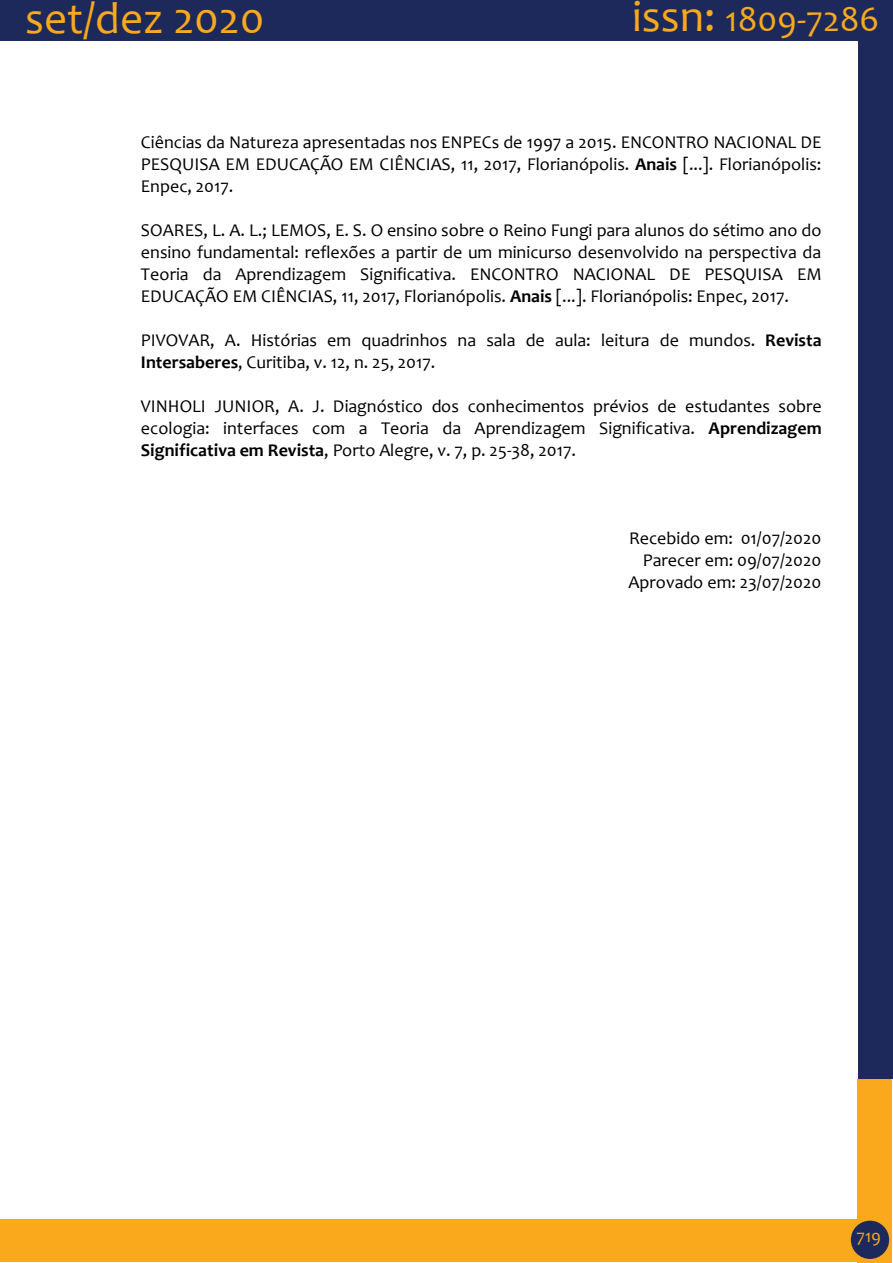
<style>
.page{position:relative;width:893px;height:1263px;background:#fff}
.page>*{position:absolute;margin:0;border:0;box-sizing:border-box;transform-origin:0 0}
.t1{font:45px "Candara";color:#f9a91b}
.t2{font:36px "Candara";color:#f9a91b}
.t3{font:18px/22px "Candara";color:#000;text-align:justify}
.t4{font:18px "Candara";color:#f9a91b}
.s1{font-size:45px}
.s2{font-weight:700}
</style>
<div class="page">
<div style="left:858px;top:0;width:34px;height:1079px;background:#1d295a"></div>
<div style="left:0;top:0;width:890px;height:41px;background:#1d295a"></div>
<div style="left:857px;top:1079px;width:34px;height:184px;background:#f9a91b"></div>
<div style="left:0;top:1219px;width:860px;height:43px;background:#f9a91b"></div>
<div style="left:851px;top:1221px;width:38px;height:38px;background:#1d295a;border-radius:50%"></div>
<h1 class="t1" style="left:25px;top:-9px;width:241px">set/dez 2020</h1>
<h2 class="t2" style="left:632px;top:-3px;width:249px"><span class="s1">issn:</span> 1809-7286</h2>
<p class="t3" style="left:141px;top:131px;width:682px">Ciências da Natureza apresentadas nos ENPECs de 1997 a 2015. ENCONTRO NACIONAL DE PESQUISA EM EDUCAÇÃO EM CIÊNCIAS, 11, 2017, Florianópolis. <span class="s2">Anais</span> [...]. Florianópolis:<br>Enpec, 2017.</p>
<p class="t3" style="left:141px;top:219px;width:682px">SOARES, L. A. L.; LEMOS, E. S. O ensino sobre o Reino Fungi para alunos do sétimo ano do ensino fundamental: reflexões a partir de um minicurso desenvolvido na perspectiva da Teoria da Aprendizagem Significativa. ENCONTRO NACIONAL DE PESQUISA EM EDUCAÇÃO EM CIÊNCIAS, 11, 2017, Florianópolis. <span class="s2">Anais</span> [...]. Florianópolis: Enpec, 2017.</p>
<p class="t3" style="left:141px;top:329px;width:682px">PIVOVAR, A. Histórias em quadrinhos na sala de aula: leitura de mundos. <span class="s2">Revista<br>Intersaberes</span>, Curitiba, v. 12, n. 25, 2017.</p>
<p class="t3" style="left:141px;top:395px;width:682px">VINHOLI JUNIOR, A. J. Diagnóstico dos conhecimentos prévios de estudantes sobre ecologia: interfaces com a Teoria da Aprendizagem Significativa. <span class="s2">Aprendizagem Significativa em Revista</span>, Porto Alegre, v. 7, p. 25-38, 2017.</p>
<p class="t3" style="left:628px;top:527px;width:194px;text-align:right">Recebido em: 01/07/2020<br>Parecer em: 09/07/2020<br>Aprovado em: 23/07/2020</p>
<p class="t4" style="left:856px;top:1224px;width:26px">719</p>
</div>
